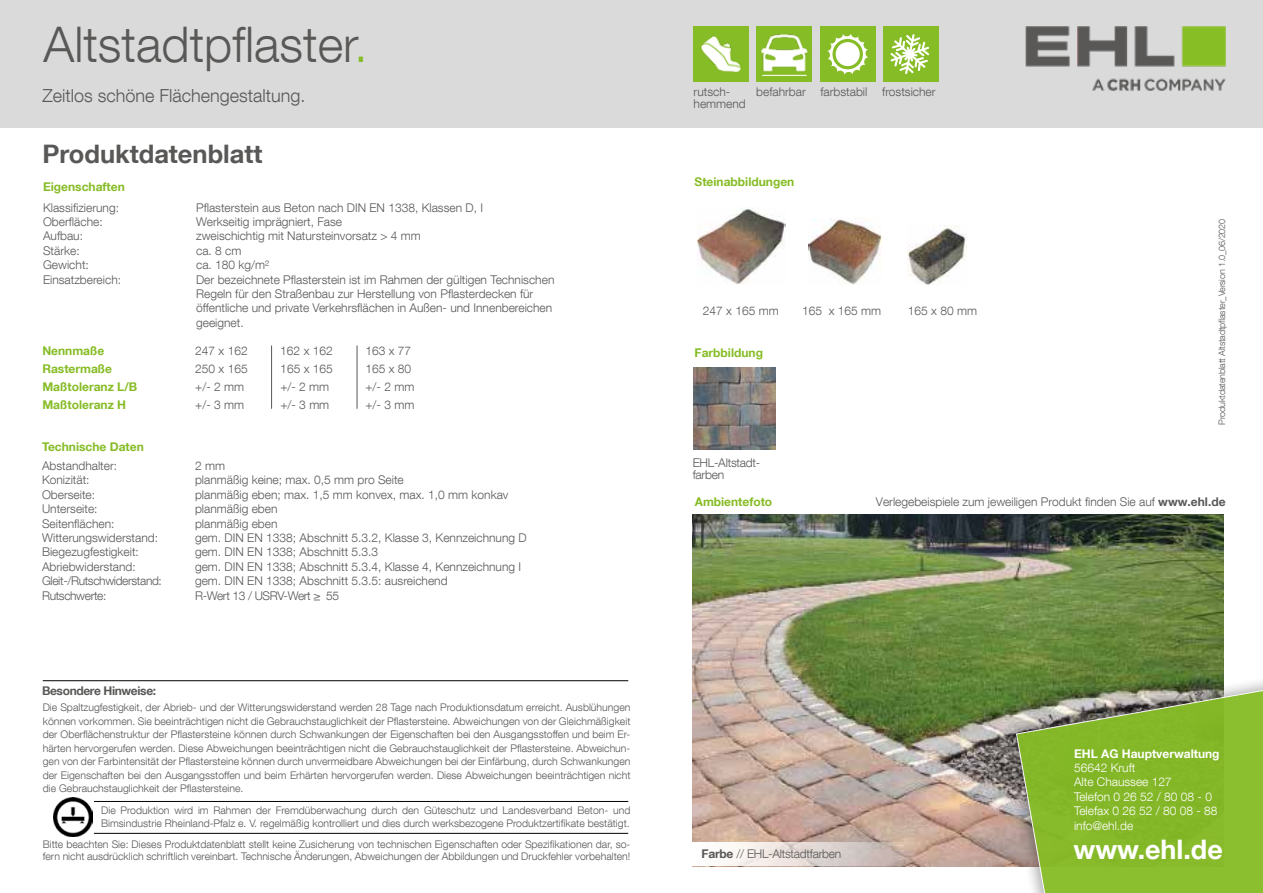
<style>
.page{position:relative;width:1263px;height:893px;background:#fff}
.page>*{position:absolute;margin:0;border:0;box-sizing:border-box;transform-origin:0 0}
.t1{font:300 49.05px "Helvetica Neue LT Com";color:#595857}
.t2{font:700 26.85px "Helvetica Neue LT Com";color:#fff}
.t3{font:700 25.5px "Helvetica Neue LT Com";color:#595857}
.t4{font:300 18px "Helvetica Neue LT Com";color:#595857}
.t5{font:300 12px/14.4px "Helvetica Neue LT Com";color:#595857}
.t6{font:700 12px/18px "Helvetica Neue LT Com";color:#86bc25}
.t7{font:300 12px/14.4px "Helvetica Neue LT Com";color:#fff}
.t8{font:300 12px "Helvetica Neue LT Com";letter-spacing:-.03em;color:#595857}
.t9{font:300 12px/12px "Helvetica Neue LT Com";letter-spacing:-.02em;color:#595857}
.t10{font:700 12px "Helvetica Neue LT Com";color:#fff}
.t11{font:700 12px "Helvetica Neue LT Com";letter-spacing:-.03em;color:#595857}
.t12{font:300 10.5px/13.5px "Helvetica Neue LT Com";color:#595857}
.t13{font:300 9px "Helvetica Neue LT Com";letter-spacing:-.02em;color:#595857}
.s1{color:#86bc25}
.s2{font-weight:700}
</style>
<div class="page">
<div style="left:1px;top:0;width:1262px;height:128px;background:#dadada"></div>
<img style="left:693px;top:514px;width:531px;height:352px">
<img style="left:693px;top:368px;width:83px;height:82px">
<hr style="left:271px;top:345px;width:1px;height:64px;background:#595857">
<hr style="left:357px;top:345px;width:1px;height:64px;background:#595857">
<div style="left:1000px;top:671px;width:263px;height:222px;background:#000;opacity:.35"></div>
<svg style="left:1016px;top:684px;width:247px;height:209px;background:#88b23a"></svg>
<svg style="left:693px;top:843px;width:239px;height:23px"></svg>
<div style="left:820px;top:27px;width:56px;height:55px;background:#86bc25"></div>
<svg style="left:827px;top:33px;width:42px;height:42px"></svg>
<svg style="left:832px;top:39px;width:31px;height:30px"></svg>
<div style="left:836px;top:42px;width:24px;height:24px;background:#fff;border-radius:50%"></div>
<div style="left:883px;top:27px;width:55px;height:55px;background:#86bc25"></div>
<svg style="left:890px;top:34px;width:40px;height:40px"></svg>
<div style="left:757px;top:27px;width:55px;height:55px;background:#86bc25"></div>
<img style="left:756px;top:27px;width:52px;height:45px">
<hr style="left:762px;top:75px;width:45px;height:1px;background:#fff">
<img style="left:693px;top:27px;width:56px;height:55px">
<hr style="left:43px;top:680px;width:585px;height:1px;background:#000">
<img style="left:53px;top:798px;width:39px;height:38px">
<hr style="left:94px;top:801px;width:534px;height:1px;background:#000">
<hr style="left:94px;top:833px;width:534px;height:1px;background:#000">
<img style="left:698px;top:207px;width:87px;height:77px">
<img style="left:808px;top:219px;width:73px;height:65px">
<img style="left:908px;top:225px;width:58px;height:59px">
<img style="left:1026px;top:26px;width:199px;height:65px">
<h1 class="t1" style="left:43px;top:14px;width:326px">Altstadtpflaster<span class="s1">.</span></h1>
<h3 class="t4" style="left:42px;top:85px;width:265px">Zeitlos schöne Flächengestaltung.</h3>
<h3 class="t3" style="left:42px;top:138px;width:222px">Produktdatenblatt</h3>
<p class="t6" style="left:43px;top:177px;width:83px">Eigenschaften</p>
<p class="t5" style="left:43px;top:200px;width:77px">Klassifizierung:</p>
<p class="t5" style="left:196px;top:200px;width:288px">Pflasterstein aus Beton nach DIN EN 1338, Klassen D, I</p>
<p class="t5" style="left:43px;top:214px;width:61px">Oberfläche:</p>
<p class="t5" style="left:196px;top:214px;width:148px">Werkseitig imprägniert, Fase</p>
<p class="t5" style="left:43px;top:229px;width:42px">Aufbau:</p>
<p class="t5" style="left:196px;top:229px;width:226px">zweischichtig mit Natursteinvorsatz &gt; 4 mm</p>
<p class="t5" style="left:43px;top:243px;width:38px">Stärke:</p>
<p class="t5" style="left:196px;top:243px;width:47px">ca. 8 cm</p>
<p class="t5" style="left:43px;top:257px;width:47px">Gewicht:</p>
<p class="t5" style="left:196px;top:257px;width:75px">ca. 180 kg/m²</p>
<p class="t5" style="left:43px;top:272px;width:80px">Einsatzbereich:</p>
<p class="t5" style="left:196px;top:272px;width:360px">Der bezeichnete Pflasterstein ist im Rahmen der gültigen Technischen Regeln für den Straßenbau zur Herstellung von Pflasterdecken für öffentliche und private Verkehrsflächen in Außen- und Innenbereichen geeignet.</p>
<p class="t5" style="left:195px;top:343px;width:54px">247 x 162</p>
<p class="t5" style="left:280px;top:343px;width:54px">162 x 162</p>
<p class="t5" style="left:365px;top:343px;width:47px">163 x 77</p>
<p class="t5" style="left:195px;top:361px;width:54px">250 x 165</p>
<p class="t5" style="left:280px;top:361px;width:54px">165 x 165</p>
<p class="t5" style="left:365px;top:361px;width:47px">165 x 80</p>
<p class="t5" style="left:195px;top:379px;width:50px">+/- 2 mm</p>
<p class="t5" style="left:280px;top:379px;width:50px">+/- 2 mm</p>
<p class="t5" style="left:365px;top:379px;width:50px">+/- 2 mm</p>
<p class="t5" style="left:195px;top:397px;width:50px">+/- 3 mm</p>
<p class="t5" style="left:280px;top:397px;width:50px">+/- 3 mm</p>
<p class="t5" style="left:365px;top:397px;width:50px">+/- 3 mm</p>
<p class="t6" style="left:42px;top:341px;width:96px">Nennmaße<br>Rastermaße<br>Maßtoleranz L/B<br>Maßtoleranz H</p>
<p class="t6" style="left:42px;top:437px;width:103px">Technische Daten</p>
<p class="t5" style="left:42px;top:458px;width:77px">Abstandhalter:</p>
<p class="t5" style="left:195px;top:458px;width:31px">2 mm</p>
<p class="t5" style="left:42px;top:473px;width:49px">Konizität:</p>
<p class="t5" style="left:195px;top:473px;width:210px">planmäßig keine; max. 0,5 mm pro Seite</p>
<p class="t5" style="left:42px;top:487px;width:55px">Oberseite:</p>
<p class="t5" style="left:195px;top:487px;width:315px">planmäßig eben; max. 1,5 mm konvex, max. 1,0 mm konkav</p>
<p class="t5" style="left:42px;top:501px;width:57px">Unterseite:</p>
<p class="t5" style="left:195px;top:501px;width:84px">planmäßig eben</p>
<p class="t5" style="left:42px;top:516px;width:74px">Seitenflächen:</p>
<p class="t5" style="left:195px;top:516px;width:84px">planmäßig eben</p>
<p class="t5" style="left:42px;top:530px;width:118px">Witterungswiderstand:</p>
<p class="t5" style="left:195px;top:530px;width:333px">gem. DIN EN 1338; Abschnitt 5.3.2, Klasse 3, Kennzeichnung D</p>
<p class="t5" style="left:42px;top:545px;width:98px">Biegezugfestigkeit:</p>
<p class="t5" style="left:195px;top:545px;width:185px">gem. DIN EN 1338; Abschnitt 5.3.3</p>
<p class="t5" style="left:42px;top:559px;width:95px">Abriebwiderstand:</p>
<p class="t5" style="left:195px;top:559px;width:328px">gem. DIN EN 1338; Abschnitt 5.3.4, Klasse 4, Kennzeichnung I</p>
<p class="t8" style="left:42px;top:573px;width:121px">Gleit-/Rutschwiderstand:</p>
<p class="t5" style="left:195px;top:573px;width:254px">gem. DIN EN 1338; Abschnitt 5.3.5: ausreichend</p>
<p class="t8" style="left:42px;top:588px;width:66px">Rutschwerte:</p>
<p class="t8" style="left:195px;top:588px;width:146px">R-Wert 13 / USRV-Wert ≥ 55</p>
<p class="t11" style="left:42px;top:683px;width:116px">Besondere Hinweise:</p>
<p class="t12" style="left:43px;top:700px;width:589px;text-align:justify">Die Spaltzugfestigkeit, der Abrieb- und der Witterungswiderstand werden 28 Tage nach Produktionsdatum erreicht. Ausblühungen können vorkommen. Sie beeinträchtigen nicht die Gebrauchstauglichkeit der Pflastersteine. Abweichungen von der Gleichmäßigkeit der Oberflächenstruktur der Pflastersteine können durch Schwankungen der Eigenschaften bei den Ausgangsstoffen und beim Er&shy;härten hervorgerufen werden. Diese Abweichungen beeinträchtigen nicht die Gebrauchstauglichkeit der Pflastersteine. Abweichun&shy;gen von der Farbintensität der Pflastersteine können durch unvermeidbare Abweichungen bei der Einfärbung, durch Schwankungen der Eigenschaften bei den Ausgangsstoffen und beim Erhärten hervorgerufen werden. Diese Abweichungen beeinträchtigen nicht die Gebrauchstauglichkeit der Pflastersteine.</p>
<p class="t12" style="left:101px;top:803px;width:531px">Die Produktion wird im Rahmen der Fremdüberwachung durch den Güteschutz und Landesverband Beton- und<br>Bimsindustrie Rheinland-Pfalz e. V. regelmäßig kontrolliert und dies durch werksbezogene Produktzertifikate bestätigt.</p>
<p class="t12" style="left:43px;top:838px;width:589px;line-height:12px">Bitte beachten Sie: Dieses Produktdatenblatt stellt keine Zusicherung von technischen Eigenschaften oder Spezifikationen dar, so&shy;fern nicht ausdrücklich schriftlich vereinbart. Technische Änderungen, Abweichungen der Abbildungen und Druckfehler vorbehalten!</p>
<p class="t5" style="left:693px;top:86px;width:54px;line-height:12px">rutsch&shy;hemmend</p>
<p class="t5" style="left:756px;top:85px;width:181px">befahrbar farbstabil frostsicher</p>
<p class="t6" style="left:695px;top:173px;width:101px">Steinabbildungen</p>
<p class="t5" style="left:703px;top:303px;width:77px">247 x 165 mm</p>
<p class="t5" style="left:802px;top:303px;width:81px">165 x 165 mm</p>
<p class="t5" style="left:908px;top:303px;width:71px">165 x 80 mm</p>
<p class="t6" style="left:695px;top:344px;width:70px">Farbbildung</p>
<p class="t9" style="left:693px;top:456px;width:69px">EHL-Altstadt&shy;farben</p>
<p class="t13" style="left:1216px;top:424px;width:207px;rotate:-90deg">Produktdatenblatt Altstadtpflaster_Version 1.0_06/2020</p>
<p class="t6" style="left:695px;top:492px;width:79px">Ambientefoto</p>
<p class="t5" style="left:876px;top:494px;width:351px">Verlegebeispiele zum jeweiligen Produkt finden Sie auf <span class="s2">www.ehl.de</span></p>
<p class="t10" style="left:1074px;top:746px;width:147px">EHL AG Hauptverwaltung</p>
<p class="t7" style="left:1074px;top:760px;width:145px">56642 Kruft<br>Alte Chaussee 127<br>Telefon 0 26 52 / 80 08 - 0<br>Telefax 0 26 52 / 80 08 - 88 info@ehl.de</p>
<p class="t9" style="left:702px;top:848px;width:141px"><span class="s2">Farbe</span> // EHL-Altstadtfarben</p>
<h2 class="t2" style="left:1073px;top:832px;width:151px">www.ehl.de</h2>
</div>
